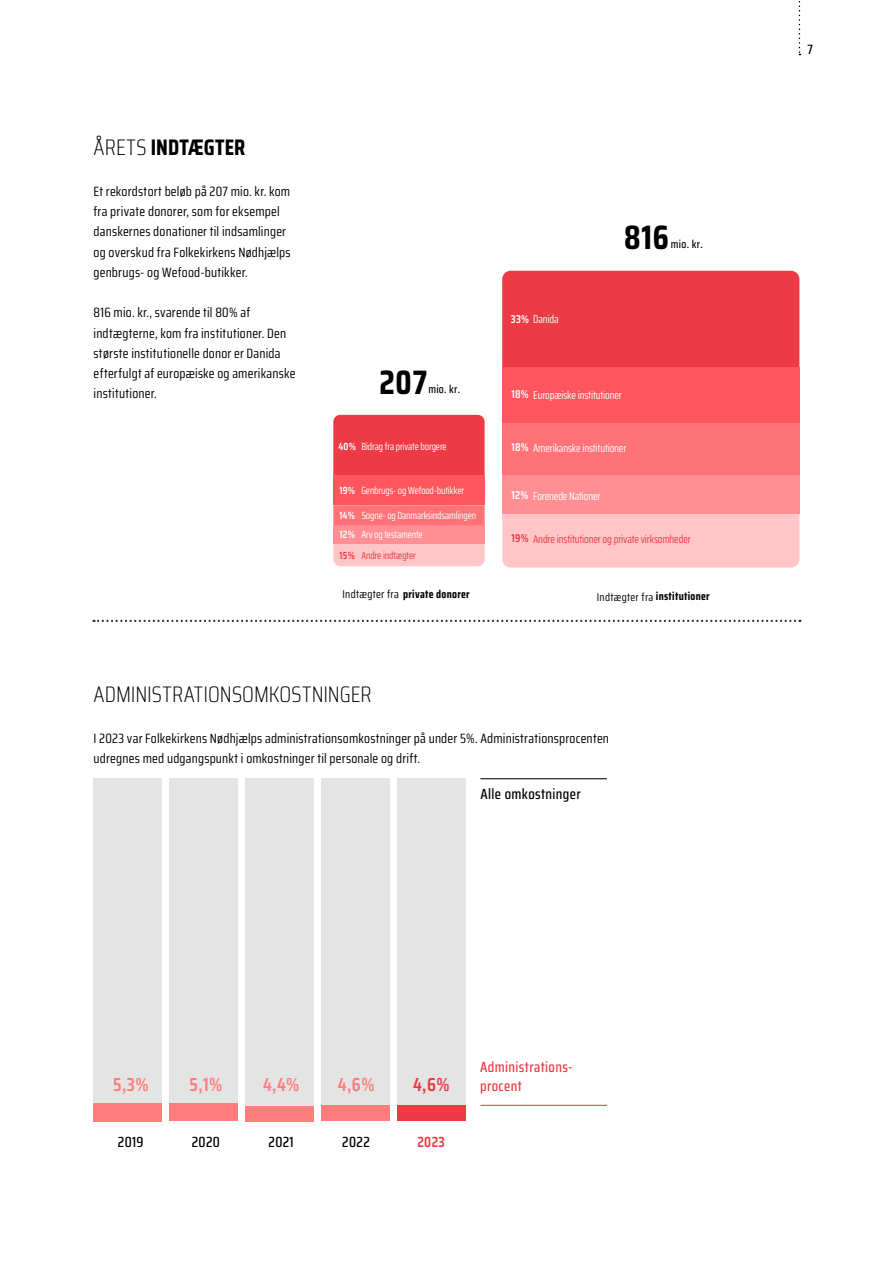
<style>
.page{position:relative;width:893px;height:1263px;background:#fff}
.page>*{position:absolute;margin:0;border:0;box-sizing:border-box;transform-origin:0 0}
.t1{font:700 33.9px "Saira Condensed";letter-spacing:.025em;color:#000}
.t2{font:200 22.5px "Saira Condensed";color:#000}
.t3{font:700 22.5px "Saira Condensed";color:#000}
.t4{font:600 18.9px "Saira Condensed";color:#ff7e7c}
.t5{font:600 18.9px "Saira Condensed";color:#ec3b44}
.t6{font:500 14.7px "Saira Condensed";letter-spacing:.025em;color:#000}
.t7{font:500 14.7px/18.9px "Saira Condensed";letter-spacing:.025em;color:#ec3b44}
.t8{font:600 14.7px "Saira Condensed";color:#ec3b44}
.t9{font:13.5px/20.2px "Saira Condensed";letter-spacing:.015em;color:#000}
.t10{font:500 13.5px "Saira Condensed";color:#000}
.t11{font:11.25px "Saira Condensed";letter-spacing:-.015em;color:#fff;scale:.94 1}
.t12{font:700 11.25px "Saira Condensed";letter-spacing:.025em;color:#000}
.t13{font:11.25px "Saira Condensed";letter-spacing:-.015em;color:#ec3b44;scale:.94 1}
.t14{font:500 11.25px "Saira Condensed";letter-spacing:.025em;color:#000}
.t15{font:10.35px "Saira Condensed";letter-spacing:-.015em;color:#fff;scale:.94 1}
.t16{font:10.35px "Saira Condensed";letter-spacing:-.015em;color:#ec3b44;scale:.94 1}
.t17{font:600 10.35px "Saira Condensed";color:#fff}
.s1{font-weight:200}
.s2{font-weight:600}
.s3{font-weight:400}
</style>
<div class="page">
<svg style="left:799px;top:1px;width:1px;height:54px"></svg>
<svg style="left:94px;top:620px;width:706px;height:2px"></svg>
<div style="left:333px;top:415px;width:152px;height:61px;background:#ec3b44"></div>
<div style="left:333px;top:476px;width:152px;height:29px;background:#ff555d"></div>
<div style="left:333px;top:544px;width:152px;height:22px;background:#ffc5c7"></div>
<div style="left:502px;top:271px;width:297px;height:96px;background:#ec3b44"></div>
<div style="left:502px;top:514px;width:297px;height:53px;background:#ffc5c7"></div>
<div style="left:502px;top:367px;width:297px;height:56px;background:#ff555d"></div>
<div style="left:502px;top:423px;width:297px;height:52px;background:#ff7378"></div>
<div style="left:502px;top:475px;width:297px;height:39px;background:#ff8f93"></div>
<div style="left:333px;top:525px;width:152px;height:19px;background:#ff8f93"></div>
<div style="left:333px;top:505px;width:152px;height:20px;background:#ff7378"></div>
<div style="left:93px;top:779px;width:69px;height:342px;background:#e4e4e4"></div>
<div style="left:169px;top:779px;width:69px;height:342px;background:#e4e4e4"></div>
<div style="left:245px;top:779px;width:69px;height:342px;background:#e4e4e4"></div>
<div style="left:321px;top:779px;width:69px;height:342px;background:#e4e4e4"></div>
<div style="left:397px;top:779px;width:69px;height:342px;background:#e4e4e4"></div>
<div style="left:397px;top:1105px;width:69px;height:16px;background:#ec3b44"></div>
<div style="left:321px;top:1105px;width:69px;height:16px;background:#ff7e7c"></div>
<div style="left:245px;top:1106px;width:69px;height:15px;background:#ff7e7c"></div>
<div style="left:169px;top:1103px;width:69px;height:18px;background:#ff7e7c"></div>
<div style="left:93px;top:1103px;width:69px;height:18px;background:#ff7e7c"></div>
<hr style="left:480px;top:778px;width:127px;height:1px;background:#000">
<hr style="left:480px;top:1105px;width:127px;height:1px;background:#ec3b44">
<h2 class="t3" style="left:94px;top:130px;width:153px"><span class="s1">ÅRETS</span> INDTÆGTER</h2>
<p class="t9" style="left:94px;top:181px;width:199px">Et rekordstort beløb på 207 mio. kr. kom fra private donorer, som for eksempel danskernes donationer til indsamlinger og overskud fra Folkekirkens Nødhjælps genbrugs- og Wefood-butikker.</p>
<p class="t9" style="left:94px;top:302px;width:203px">816 mio. kr., svarende til 80% af indtægterne, kom fra institutioner. Den største institutionelle donor er Danida efterfulgt af europæiske og amerikanske institutioner.</p>
<h1 class="t1" style="left:379px;top:356px;width:49px">207</h1>
<p class="t14" style="left:428px;top:381px;width:33px">mio. kr.</p>
<p class="t15" style="left:361px;top:439px;width:92px">Bidrag fra private borgere</p>
<p class="t15" style="left:361px;top:482px;width:111px">Genbrugs- og Wefood-butikker</p>
<p class="t17" style="left:338px;top:439px;width:19px">40%</p>
<p class="t17" style="left:339px;top:482px;width:17px">19%</p>
<p class="t15" style="left:339px;top:507px;width:147px"><span class="s2">14%</span> Sogne- og Danmarksindsamlingen</p>
<p class="t15" style="left:340px;top:527px;width:90px"><span class="s2">12%</span> Arv og testamente</p>
<p class="t16" style="left:340px;top:547px;width:83px"><span class="s2">15%</span> Andre indtægter</p>
<p class="t12" style="left:342px;top:585px;width:129px"><span class="s3">Indtægter fra</span> private donorer</p>
<h2 class="t2" style="left:94px;top:678px;width:280px">ADMINISTRATIONSOMKOSTNINGER</h2>
<p class="t11" style="left:511px;top:311px;width:52px"><span class="s2">33%</span> Danida</p>
<h1 class="t1" style="left:624px;top:211px;width:46px">816</h1>
<p class="t14" style="left:671px;top:236px;width:33px">mio. kr.</p>
<p class="t11" style="left:511px;top:387px;width:119px"><span class="s2">18%</span> Europæiske institutioner</p>
<p class="t11" style="left:511px;top:440px;width:124px"><span class="s2">18%</span> Amerikanske institutioner</p>
<p class="t11" style="left:512px;top:487px;width:96px"><span class="s2">12%</span> Forenede Nationer</p>
<p class="t13" style="left:511px;top:531px;width:192px"><span class="s2">19%</span> Andre institutioner og private virksomheder</p>
<p class="t12" style="left:597px;top:588px;width:115px"><span class="s3">Indtægter fra</span> institutioner</p>
<p class="t9" style="left:94px;top:727px;width:517px">I 2023 var Folkekirkens Nødhjælps administrationsomkostninger på under 5%. Administrationsprocenten udregnes med udgangspunkt i omkostninger til personale og drift.</p>
<p class="t6" style="left:480px;top:782px;width:102px">Alle omkostninger</p>
<p class="t10" style="left:808px;top:39px;width:7px">7</p>
<h3 class="t4" style="left:113px;top:1070px;width:37px">5,3%</h3>
<h3 class="t4" style="left:189px;top:1070px;width:34px">5,1%</h3>
<h3 class="t4" style="left:263px;top:1070px;width:38px">4,4%</h3>
<h3 class="t4" style="left:338px;top:1070px;width:38px">4,6%</h3>
<h3 class="t5" style="left:413px;top:1070px;width:38px">4,6%</h3>
<p class="t6" style="left:118px;top:1131px;width:27px">2019</p>
<p class="t6" style="left:192px;top:1131px;width:30px">2020</p>
<p class="t6" style="left:269px;top:1131px;width:27px">2021</p>
<p class="t6" style="left:342px;top:1131px;width:29px">2022</p>
<p class="t8" style="left:417px;top:1131px;width:29px">2023</p>
<p class="t7" style="left:480px;top:1057px;width:94px">Administrations&shy;procent</p>
</div>
